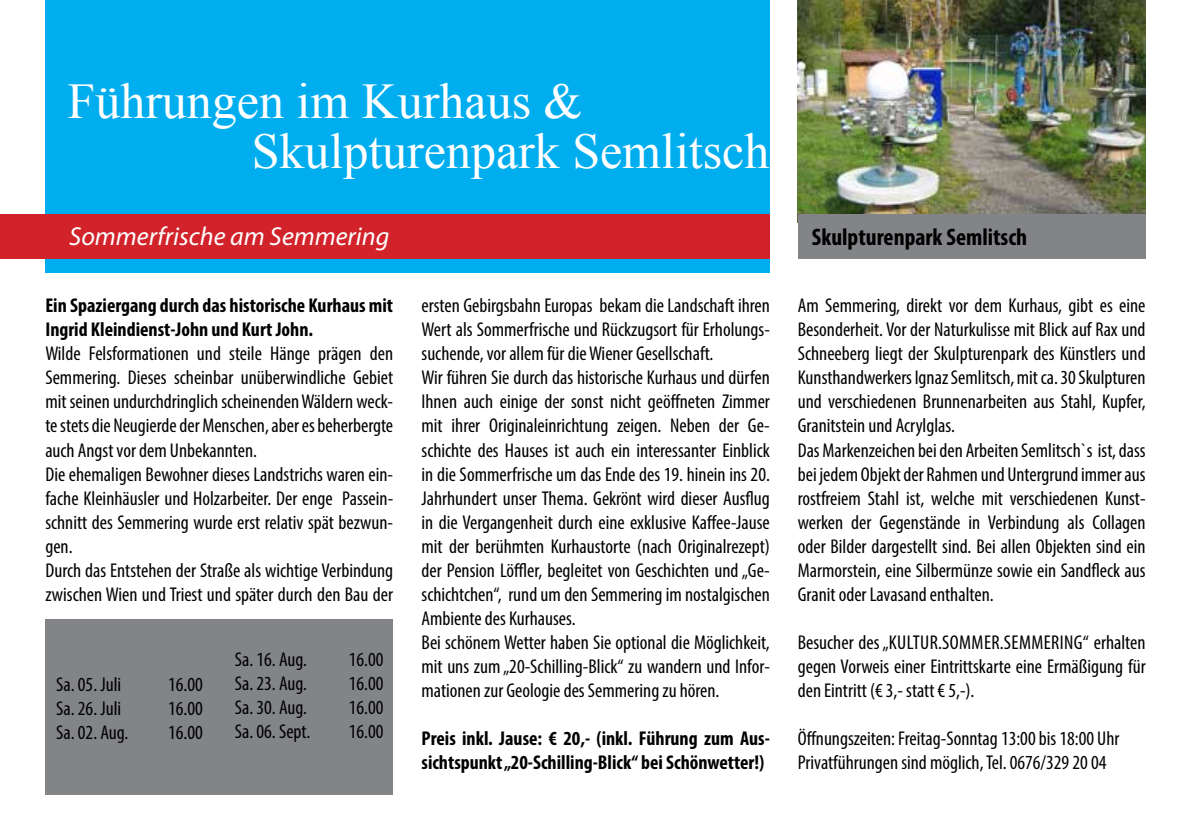
<style>
.page{position:relative;width:1191px;height:840px;background:#fff}
.page>*{position:absolute;margin:0;border:0;box-sizing:border-box;transform-origin:0 0}
.t1{font:50px/50px "Times New Roman";color:#fff}
.t2{font:italic 26px "Myriad Pro";color:#fff}
.t3{font:700 condensed 24px "Myriad Pro";color:#000}
.t4{font:condensed 20px/24px "Myriad Pro";color:#000}
.t5{font:700 condensed 20px/24px "Myriad Pro";color:#000}
</style>
<div class="page">
<div style="left:45px;top:0;width:724px;height:272px;background:#00aeef"></div>
<img style="left:797px;top:0;width:348px;height:214px">
<div style="left:0;top:215px;width:769px;height:44px;background:#d2232a"></div>
<div style="left:45px;top:618px;width:348px;height:176px;background:#828487"></div>
<div style="left:797px;top:214px;width:348px;height:44px;background:#828487"></div>
<h1 class="t1" style="left:252px;top:75px;width:519px;text-indent:-184px">Führungen im Kurhaus &amp;<br>Skulpturenpark Semlitsch</h1>
<h2 class="t2" style="left:69px;top:220px;width:322px">Sommerfrische am Semmering</h2>
<p class="t5" style="left:45px;top:293px;width:349px">Ein Spaziergang durch das historische Kurhaus mit<br>Ingrid Kleindienst-John und Kurt John.</p>
<p class="t4" style="left:45px;top:341px;width:349px">Wilde Felsformationen und steile Hänge prägen den Semmering. Dieses scheinbar unüberwindliche Gebiet mit seinen undurchdringlich scheinenden Wäldern weck&shy;te stets die Neugierde der Menschen, aber es beherbergte auch Angst vor dem Unbekannten.<br>Die ehemaligen Bewohner dieses Landstrichs waren ein&shy;fache Kleinhäusler und Holzarbeiter. Der enge Passein&shy;schnitt des Semmering wurde erst relativ spät bezwun&shy;gen.<br>Durch das Entstehen der Straße als wichtige Verbindung zwischen Wien und Triest und später durch den Bau der</p>
<p class="t4" style="left:56px;top:672px;width:66px">Sa. 05. Juli</p>
<p class="t4" style="left:168px;top:672px;width:36px">16.00</p>
<p class="t4" style="left:56px;top:695px;width:66px">Sa. 26. Juli</p>
<p class="t4" style="left:168px;top:695px;width:36px">16.00</p>
<p class="t4" style="left:56px;top:719px;width:74px">Sa. 02. Aug.</p>
<p class="t4" style="left:168px;top:719px;width:36px">16.00</p>
<p class="t4" style="left:235px;top:647px;width:74px">Sa. 16. Aug.</p>
<p class="t4" style="left:349px;top:647px;width:36px">16.00</p>
<p class="t4" style="left:235px;top:671px;width:74px">Sa. 23. Aug.</p>
<p class="t4" style="left:349px;top:671px;width:36px">16.00</p>
<p class="t4" style="left:235px;top:694px;width:74px">Sa. 30. Aug.</p>
<p class="t4" style="left:349px;top:694px;width:36px">16.00</p>
<p class="t4" style="left:235px;top:718px;width:77px">Sa. 06. Sept.</p>
<p class="t4" style="left:349px;top:718px;width:36px">16.00</p>
<p class="t4" style="left:421px;top:293px;width:350px">ersten Gebirgsbahn Europas bekam die Landschaft ihren Wert als Sommerfrische und Rückzugsort für Erholungs&shy;suchende, vor allem für die Wiener Gesellschaft.<br>Wir führen Sie durch das historische Kurhaus und dürfen Ihnen auch einige der sonst nicht geöffneten Zimmer mit ihrer Originaleinrichtung zeigen. Neben der Ge&shy;schichte des Hauses ist auch ein interessanter Einblick in die Sommerfrische um das Ende des 19. hinein ins 20.<br>Jahrhundert unser Thema. Gekrönt wird dieser Ausflug in die Vergangenheit durch eine exklusive Kaffee-Jause mit der berühmten Kurhaustorte (nach Originalrezept) der Pension Löffler, begleitet von Geschichten und „Ge&shy;schichtchen“, rund um den Semmering im nostalgischen Ambiente des Kurhauses.<br>Bei schönem Wetter haben Sie optional die Möglichkeit, mit uns zum „20-Schilling-Blick“ zu wandern und Infor&shy;mationen zur Geologie des Semmering zu hören.</p>
<p class="t5" style="left:421px;top:725px;width:350px">Preis inkl. Jause: € 20,- (inkl. Führung zum Aus&shy;sichtspunkt „20-Schilling-Blick“ bei Schönwetter!)</p>
<p class="t3" style="left:812px;top:222px;width:217px">Skulpturenpark Semlitsch</p>
<p class="t4" style="left:797px;top:293px;width:349px">Am Semmering, direkt vor dem Kurhaus, gibt es eine Besonderheit. Vor der Naturkulisse mit Blick auf Rax und Schneeberg liegt der Skulpturenpark des Künstlers und Kunsthandwerkers Ignaz Semlitsch, mit ca. 30 Skulpturen und verschiedenen Brunnenarbeiten aus Stahl, Kupfer, Granitstein und Acrylglas.<br>Das Markenzeichen bei den Arbeiten Semlitsch`s ist, dass bei jedem Objekt der Rahmen und Untergrund immer aus rostfreiem Stahl ist, welche mit verschiedenen Kunst&shy;werken der Gegenstände in Verbindung als Collagen oder Bilder dargestellt sind. Bei allen Objekten sind ein Marmorstein, eine Silbermünze sowie ein Sandfleck aus Granit oder Lavasand enthalten.</p>
<p class="t4" style="left:797px;top:629px;width:109px">Besucher des „Kultur</p>
<p class="t4" style="left:938px;top:629px;width:15px">.sommer</p>
<p class="t4" style="left:1000px;top:629px;width:22px">.Semmering</p>
<p class="t4" style="left:798px;top:629px;width:349px;text-align:justify;text-indent:285px">“ erhalten gegen Vorweis einer Eintrittskarte eine Ermäßigung für den Eintritt (€ 3,- statt € 5,-).</p>
<p class="t4" style="left:798px;top:725px;width:323px">Öffnungszeiten: Freitag-Sonntag 13:00 bis 18:00 Uhr<br>Privatführungen sind möglich, Tel. 0676/329 20 04</p>
</div>
